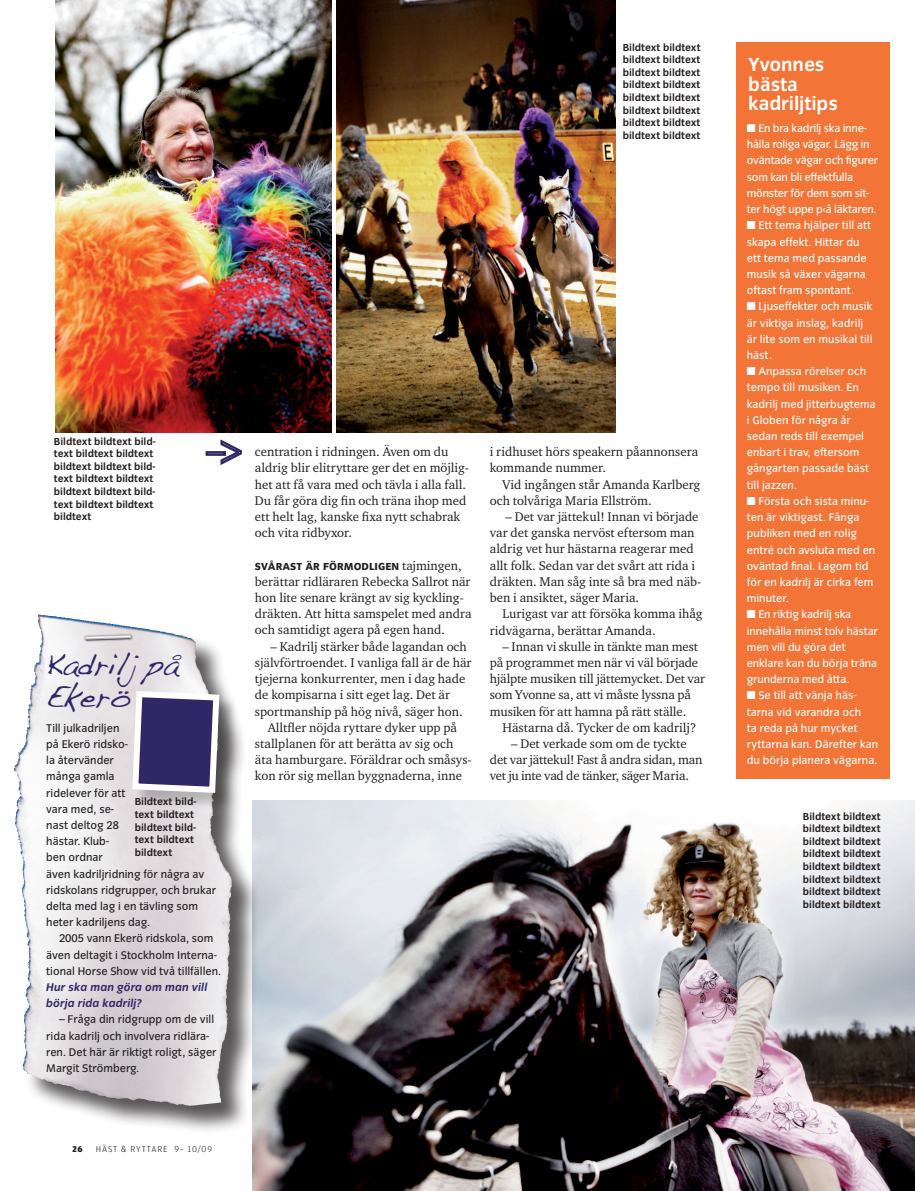
<style>
.page{position:relative;width:915px;height:1191px;background:#fff}
.page>*{position:absolute;margin:0;border:0;box-sizing:border-box;transform-origin:0 0}
.t1{font:32.4px/31.5px "Handwriting Dakota";letter-spacing:-.005em;color:#2f2766}
.t2{font:700 19.65px/19.6px "Congress Sans";letter-spacing:-.005em;color:#fff}
.t3{font:12.9px/16.2px "Charter ITC Regu OS";color:#231f20}
.t4{font:12.9px/16.2px "Charter ITC Regu OS";letter-spacing:-.02em;color:#231f20}
.t5{font:11.55px/16.2px "Congress Sans";color:#fff}
.t6{font:11.55px/16.2px "Congress Sans";color:#231f20}
.t7{font:11.55px/16.2px "Congress Sans";letter-spacing:-.02em;color:#fff}
.t8{font:italic 700 11.55px/16.2px "Congress Sans";color:#2f2766}
.t9{font:700 10.5px/12.6px "Congress Sans";color:#231f20}
.t10{font:800 10.5px "Congress Sans";letter-spacing:.005em;color:#231f20}
.t11{font:300 9px "Amplitude";letter-spacing:.1em;color:#231f20}
.t12{font:900 9px "Amplitude";color:#231f20}
.s1{font-family:"Charter ITC Regu OS";font-weight:400;font-size:12.9px}
</style>
<div class="page">
<img style="left:336px;top:0;width:279px;height:433px">
<img style="left:55px;top:0;width:277px;height:433px">
<img style="left:252px;top:800px;width:662px;height:391px">
<div style="left:735px;top:43px;width:153px;height:736px;background:#f37437"></div>
<div style="left:205px;top:451px;width:21px;height:5px;border:2px solid #2f2766"></div>
<svg style="left:219px;top:439px;width:23px;height:26px"></svg>
<div style="left:14px;top:615px;width:245px;height:518px;background:#231f20;opacity:.75"></div>
<img style="left:25px;top:614px;width:17px;height:129px">
<div style="left:83px;top:633px;width:50px;height:9px;background:#231f20;opacity:.75"></div>
<svg style="left:85px;top:635px;width:46px;height:5px"></svg>
<div style="left:134px;top:693px;width:103px;height:117px;background:#231f20;opacity:.25"></div>
<svg style="left:129px;top:688px;width:93px;height:108px"></svg>
<p class="t9" style="left:622px;top:41px;width:79px;text-align:justify">Bildtext bildtext bildtext bildtext bildtext bildtext bildtext bildtext bildtext bildtext bildtext bildtext bildtext bildtext bildtext bildtext</p>
<p class="t9" style="left:54px;top:435px;width:103px">Bildtext bildtext bild&shy;text bildtext bildtext bildtext bildtext bild&shy;text bildtext bildtext bildtext bildtext bild&shy;text bildtext bildtext bildtext</p>
<h1 class="t1" style="left:46px;top:648px;width:135px">Kadrilj på<br>Ekerö</h1>
<p class="t6" style="left:46px;top:720px;width:171px">Till julkadriljen<br>på Ekerö ridsko-<br>la återvänder<br>många gamla<br>ridelever för att<br>vara med, se-<br>nast deltog 28<br>hästar. Klub-<br>ben ordnar<br>även kadriljridning för några av ridskolans ridgrupper, och brukar delta med lag i en tävling som heter kadriljens dag.</p>
<p class="t6" style="left:46px;top:930px;width:176px;text-align:center">2005 vann Ekerö ridskola, som även deltagit i Stockholm Interna&shy;tional Horse Show vid två tillfällen.</p>
<p class="t8" style="left:46px;top:979px;width:163px">Hur ska man göra om man vill börja rida kadrilj?</p>
<p class="t6" style="left:46px;top:1011px;width:172px;text-indent:13px">– Fråga din ridgrupp om de vill rida kadrilj och involvera ridlära&shy;ren. Det här är riktigt roligt, säger<br>Margit Strömberg.</p>
<p class="t9" style="left:135px;top:795px;width:63px">Bildtext bild&shy;text bildtext bildtext bild&shy;text bildtext bildtext</p>
<p class="t12" style="left:72px;top:1144px;width:12px">26</p>
<p class="t11" style="left:96px;top:1144px;width:118px">HÄST &amp; RYTTARE 9– 10/09</p>
<p class="t3" style="left:255px;top:443px;width:215px">centration i ridningen. Även om du aldrig blir elitryttare ger det en möjlig&shy;het att få vara med och tävla i alla fall.<br>Du får göra dig fin och träna ihop med ett helt lag, kanske fixa nytt schabrak och vita ridbyxor.</p>
<p class="t10" style="left:255px;top:560px;width:208px">SVÅRAST ÄR FÖRMODLIGEN <span class="s1">tajmingen,</span></p>
<p class="t3" style="left:255px;top:573px;width:218px">berättar ridläraren Rebecka Sallrot när hon lite senare krängt av sig kyckling&shy;dräkten. Att hitta samspelet med andra och samtidigt agera på egen hand.</p>
<p class="t3" style="left:270px;top:638px;width:198px">– Kadrilj stärker både lagandan och</p>
<p class="t3" style="left:255px;top:654px;width:218px">självförtroendet. I vanliga fall är de här</p>
<p class="t3" style="left:255px;top:670px;width:212px">tjejerna konkurrenter, men i dag hade</p>
<p class="t3" style="left:255px;top:686px;width:196px">de kompisarna i sitt eget lag. Det är</p>
<p class="t3" style="left:255px;top:702px;width:209px">sportmanship på hög nivå, säger hon.</p>
<p class="t3" style="left:267px;top:719px;width:191px">Alltfler nöjda ryttare dyker upp på</p>
<p class="t3" style="left:255px;top:735px;width:200px">stallplanen för att berätta av sig och</p>
<p class="t3" style="left:255px;top:751px;width:218px">äta hamburgare. Föräldrar och småsys-</p>
<p class="t3" style="left:255px;top:767px;width:208px">kon rör sig mellan byggnaderna, inne</p>
<p class="t3" style="left:489px;top:443px;width:210px">i ridhuset hörs speakern påannonsera kommande nummer.</p>
<p class="t3" style="left:489px;top:476px;width:212px;text-indent:13px">Vid ingången står Amanda Karlberg och tolvåriga Maria Ellström.</p>
<p class="t3" style="left:489px;top:508px;width:213px;text-indent:16px">– Det var jättekul! Innan vi började var det ganska nervöst eftersom man aldrig vet hur hästarna reagerar med allt folk. Sedan var det svårt att rida i dräkten. Man såg inte så bra med näb&shy;ben i ansiktet, säger Maria.</p>
<p class="t3" style="left:489px;top:605px;width:214px;text-indent:13px">Lurigast var att försöka komma ihåg ridvägarna, berättar Amanda.</p>
<p class="t3" style="left:489px;top:638px;width:217px;text-indent:13px">– Innan vi skulle in tänkte man mest på programmet men när vi väl började hjälpte musiken till jättemycket. Det var som Yvonne sa, att vi måste lyssna på musiken för att hamna på rätt ställe.</p>
<p class="t3" style="left:502px;top:719px;width:195px">Hästarna då. Tycker de om kadrilj?</p>
<p class="t4" style="left:489px;top:735px;width:214px;text-indent:21px">– Det verkade som om de tyckte det var jättekul! Fast å andra sidan, man vet ju inte vad de tänker, säger Maria.</p>
<h2 class="t2" style="left:748px;top:55px;width:91px">Yvonnes bästa kadriljtips</h2>
<p class="t7" style="left:746px;top:120px;width:133px">■ En bra kadrilj ska inne&shy;hålla roliga vägar. Lägg in oväntade vägar och figurer som kan bli effektfulla mönster för dem som sit&shy;ter högt uppe p‹å läktaren.</p>
<p class="t5" style="left:746px;top:217px;width:126px">■ Ett tema hjälper till att skapa effekt. Hittar du ett tema med passande musik så växer vägarna oftast fram spontant.</p>
<p class="t5" style="left:746px;top:298px;width:127px">■ Ljuseffekter och musik är viktiga inslag, kadrilj är lite som en musikal till häst.</p>
<p class="t5" style="left:746px;top:363px;width:130px">■ Anpassa rörelser och tempo till musiken. En kadrilj med jitterbugtema i Globen för några år sedan reds till exempel enbart i trav, eftersom gångarten passade bäst till jazzen.</p>
<p class="t5" style="left:746px;top:493px;width:130px">■ Första och sista minu&shy;ten är viktigast. Fånga publiken med en rolig entré och avsluta med en oväntad final. Lagom tid för en kadrilj är cirka fem minuter.</p>
<p class="t5" style="left:746px;top:606px;width:132px">■ En riktig kadrilj ska innehålla minst tolv hästar men vill du göra det enklare kan du börja träna grunderna med åtta.</p>
<p class="t5" style="left:746px;top:687px;width:133px">■ Se till att vänja häs&shy;tarna vid varandra och<br>ta reda på hur mycket ryttarna kan. Därefter kan du börja planera vägarna.</p>
<p class="t9" style="left:802px;top:809px;width:79px;text-align:justify">Bildtext bildtext bildtext bildtext bildtext bildtext bildtext bildtext bildtext bildtext bildtext bildtext bildtext bildtext bildtext bildtext</p>
</div>
